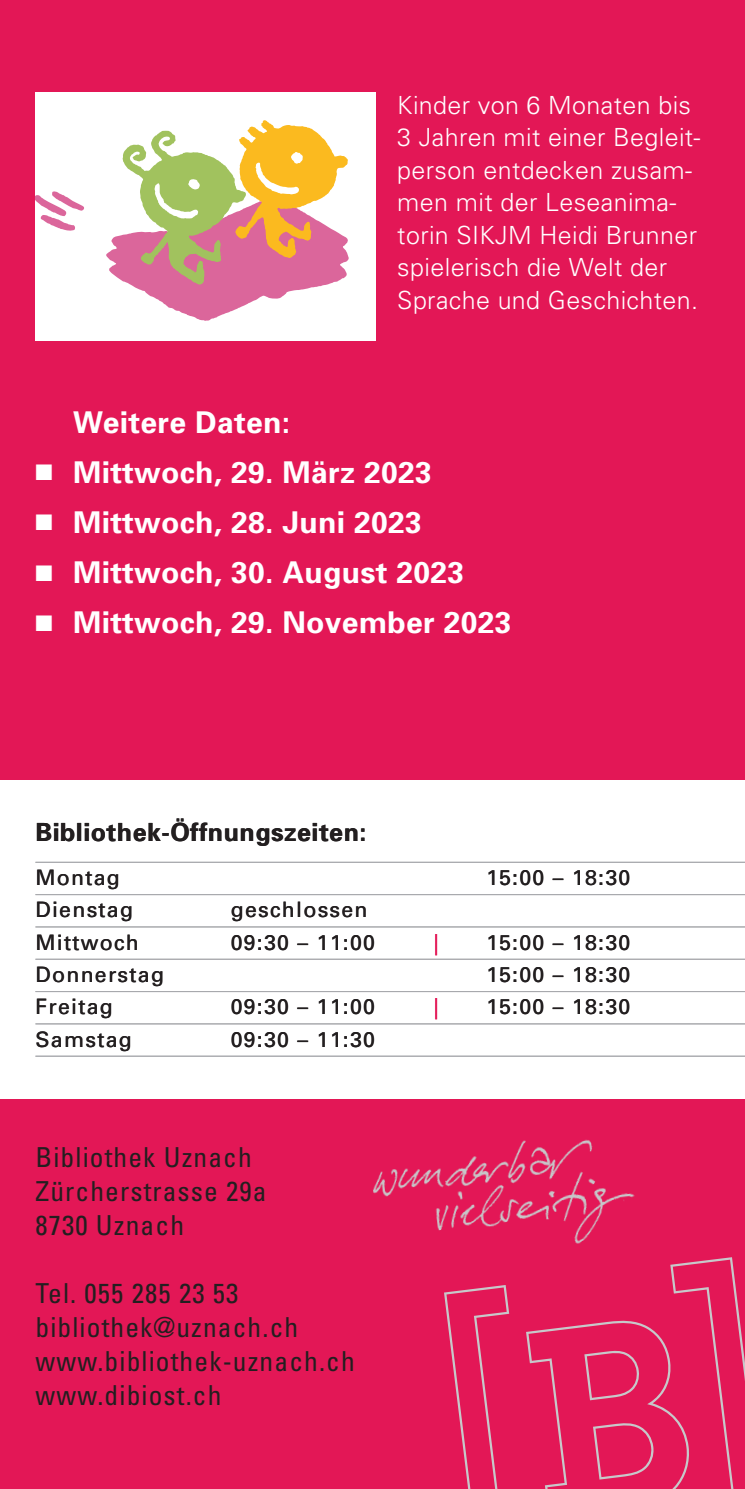
<style>
.page{position:relative;width:745px;height:1489px;background:#fff}
.page>*{position:absolute;margin:0;border:0;box-sizing:border-box;transform-origin:0 0}
.t1{font:700 30px "Univers";letter-spacing:.01em;color:#fff}
.t2{font:condensed 27.5px/34px "Univers";letter-spacing:.04em;color:#231f20}
.t3{font:300 25px/32.5px "Univers";letter-spacing:.015em;color:#fff}
.t4{font:700 25px "Univers";letter-spacing:.02em;color:#231f20}
.t5{font:21.25px "Univers";letter-spacing:.06em;color:#231f20}
.t6{font:21.25px "Univers";color:#e31756}
</style>
<div class="page">
<hr style="left:0;top:0;width:1px;height:1488px;background:#e31756">
<div style="left:0;top:1098px;width:744px;height:390px;background:#e31756"></div>
<div style="left:0;top:0;width:744px;height:780px;background:#e31756"></div>
<svg style="left:444px;top:1285px;width:65px;height:203px"></svg>
<svg style="left:526px;top:1257px;width:218px;height:231px"></svg>
<div style="left:35px;top:92px;width:341px;height:248px;background:#fff"></div>
<svg style="left:35px;top:191px;width:49px;height:40px"></svg>
<svg style="left:106px;top:120px;width:243px;height:201px"></svg>
<hr style="left:35px;top:861px;width:709px;height:1px;background:#a8a9ad">
<hr style="left:35px;top:894px;width:709px;height:1px;background:#a8a9ad">
<hr style="left:35px;top:926px;width:709px;height:1px;background:#a8a9ad">
<hr style="left:35px;top:958px;width:709px;height:1px;background:#a8a9ad">
<hr style="left:35px;top:991px;width:709px;height:1px;background:#a8a9ad">
<hr style="left:35px;top:1023px;width:709px;height:1px;background:#a8a9ad">
<hr style="left:35px;top:1055px;width:709px;height:1px;background:#a8a9ad">
<p class="t3" style="left:397px;top:89px;width:304px">Kinder von 6 Monaten bis<br>3 Jahren mit einer Begleit&shy;person entdecken zusam&shy;men mit der Leseanima&shy;torin SIKJM Heidi Brunner spielerisch die Welt der<br>Sprache und Geschichten.</p>
<p class="t1" style="left:73px;top:404px;width:218px">Weitere Daten:</p>
<p class="t1" style="left:35px;top:454px;width:397px">■ Mittwoch, 29. März 2023</p>
<p class="t1" style="left:35px;top:504px;width:387px">■ Mittwoch, 28. Juni 2023</p>
<p class="t1" style="left:35px;top:554px;width:430px">■ Mittwoch, 30. August 2023</p>
<p class="t1" style="left:35px;top:604px;width:477px">■ Mittwoch, 29. November 2023</p>
<p class="t4" style="left:35px;top:816px;width:332px">Bibliothek-Öffnungszeiten:</p>
<p class="t5" style="left:35px;top:865px;width:86px">Montag</p>
<p class="t5" style="left:485px;top:865px;width:146px">15:00 – 18:30</p>
<p class="t5" style="left:35px;top:897px;width:99px">Dienstag</p>
<p class="t5" style="left:230px;top:897px;width:138px">geschlossen</p>
<p class="t5" style="left:35px;top:929px;width:105px">Mittwoch</p>
<p class="t5" style="left:230px;top:929px;width:146px">09:30 – 11:00</p>
<p class="t6" style="left:433px;top:929px;width:7px">|</p>
<p class="t5" style="left:485px;top:929px;width:146px">15:00 – 18:30</p>
<p class="t5" style="left:35px;top:962px;width:130px">Donnerstag</p>
<p class="t5" style="left:485px;top:962px;width:146px">15:00 – 18:30</p>
<p class="t5" style="left:35px;top:994px;width:79px">Freitag</p>
<p class="t5" style="left:230px;top:994px;width:146px">09:30 – 11:00</p>
<p class="t6" style="left:433px;top:994px;width:7px">|</p>
<p class="t5" style="left:485px;top:994px;width:146px">15:00 – 18:30</p>
<p class="t5" style="left:35px;top:1026px;width:98px">Samstag</p>
<p class="t5" style="left:230px;top:1026px;width:146px">09:30 – 11:30</p>
<p class="t2" style="left:35px;top:1139px;width:232px">Bibliothek Uznach<br>Zürcherstrasse 29a<br>8730 Uznach</p>
<p class="t2" style="left:35px;top:1275px;width:321px">Tel. 055 285 23 53 bibliothek@uznach.ch www.bibliothek-uznach.ch www.dibiost.ch</p>
</div>
